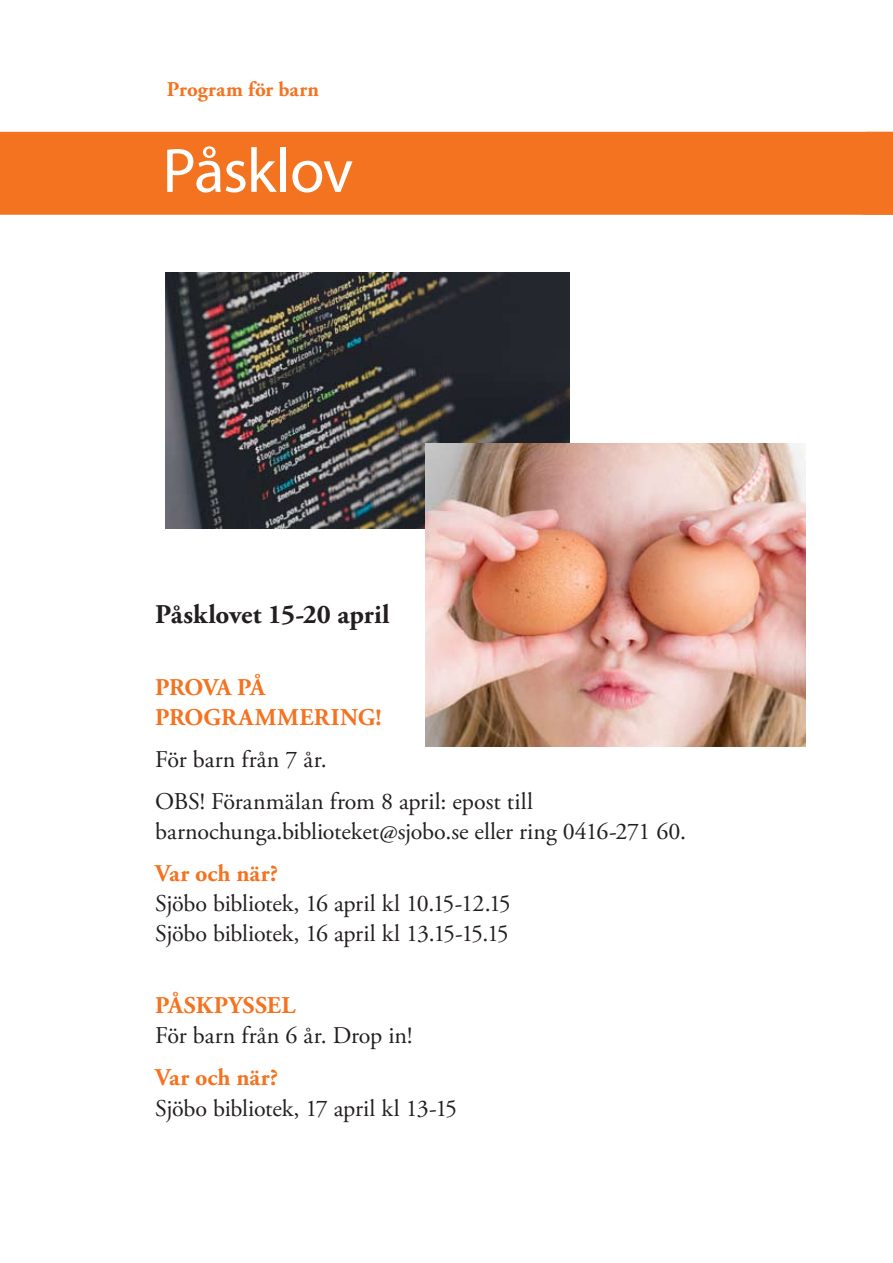
<style>
.page{position:relative;width:893px;height:1263px;background:#fff}
.page>*{position:absolute;margin:0;border:0;box-sizing:border-box;transform-origin:0 0}
.t1{font:63px "Myriad Pro";letter-spacing:-.025em;color:#fff}
.t2{font:700 27px "Adobe Garamond Pro";color:#231f20}
.t3{font:24px/42px "Adobe Garamond Pro";letter-spacing:-.005em;color:#231f20}
.t4{font:700 24px "Adobe Garamond Pro";letter-spacing:.005em;color:#f47321}
.t5{font:700 21px "Adobe Garamond Pro";letter-spacing:.005em;color:#f47321}
</style>
<div class="page">
<div style="left:0;top:132px;width:842px;height:83px;background:#f47321"></div>
<div style="left:842px;top:132px;width:51px;height:83px;background:#f47321"></div>
<img style="left:166px;top:272px;width:404px;height:256px">
<img style="left:425px;top:444px;width:381px;height:302px">
<p class="t5" style="left:167px;top:77px;width:154px">Program för barn</p>
<h1 class="t1" style="left:162px;top:132px;width:192px">Påsklov</h1>
<p class="t2" style="left:155px;top:599px;width:236px">Påsklovet 15-20 april</p>
<p class="t4" style="left:155px;top:674px;width:31px">Prova</p>
<p class="t4" style="left:237px;top:674px;width:29px">på</p>
<p class="t4" style="left:155px;top:704px;width:18px">programmering</p>
<p class="t4" style="left:376px;top:704px;width:8px">!</p>
<p class="t3" style="left:155px;top:740px;width:379px">För barn från 7 år.<br>OBS! Föranmälan from 8 april: epost till</p>
<p class="t3" style="left:155px;top:812px;width:532px">barnochunga.biblioteket@sjobo.se eller ring 0416-271 60.</p>
<p class="t4" style="left:155px;top:860px;width:124px">Var och när?</p>
<p class="t3" style="left:155px;top:890px;width:357px;line-height:30px">Sjöbo bibliotek, 16 april kl 10.15-12.15<br>Sjöbo bibliotek, 16 april kl 13.15-15.15</p>
<p class="t4" style="left:155px;top:992px;width:45px">Påskp</p>
<p class="t4" style="left:228px;top:992px;width:29px">yssel</p>
<p class="t3" style="left:155px;top:1016px;width:259px">För barn från 6 år. Drop in!</p>
<p class="t4" style="left:155px;top:1064px;width:124px">Var och när?</p>
<p class="t3" style="left:155px;top:1088px;width:303px">Sjöbo bibliotek, 17 april kl 13-15</p>
</div>
